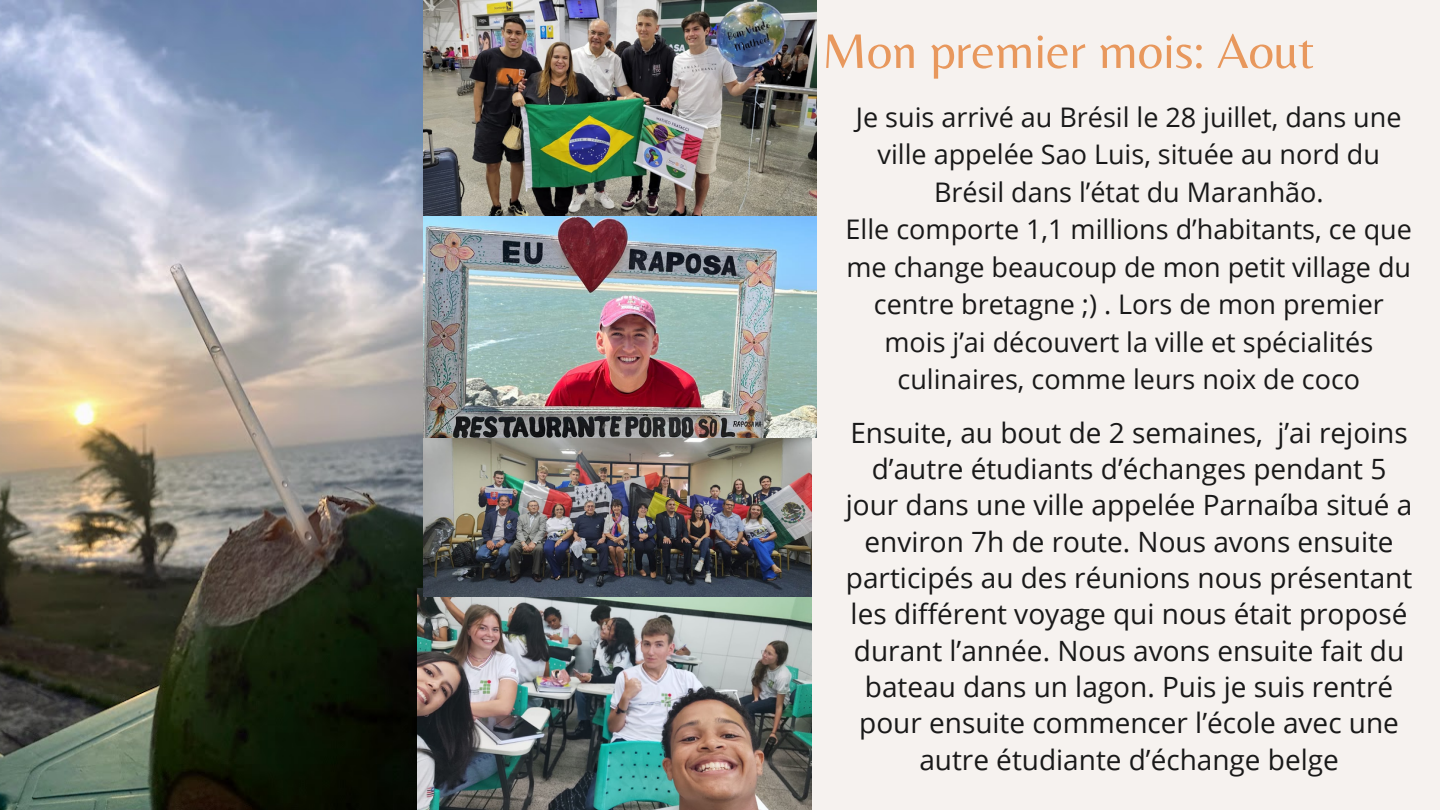
<style>
.page{position:relative;width:1440px;height:810px;background:#f6f2ef}
.page>*{position:absolute;margin:0;border:0;box-sizing:border-box;transform-origin:0 0}
.t1{font:50.5px "Belleza";color:#e8985d}
.t2{font:28px/36.3px "Open Sans";color:#191919;text-align:center}
.t3{font:27px/37.5px "Open Sans";color:#191919;text-align:center}
</style>
<div class="page">
<img style="left:0;top:0;width:423px;height:810px">
<img style="left:423px;top:0;width:394px;height:438px">
<img style="left:418px;top:589px;width:393px;height:221px">
<img style="left:423px;top:428px;width:389px;height:168px">
<p class="t1" style="left:822px;top:21px;width:494px">Mon premier mois: Aout</p>
<p class="t3" style="left:856px;top:98px;width:547px">Je suis arrivé au Brésil le 28 juillet, dans une ville appelée Sao Luis, située au nord du<br>Brésil dans l’état du Maranhão.</p>
<p class="t3" style="left:846px;top:210px;width:568px">Elle comporte 1,1 millions d’habitants, ce que me change beaucoup de mon petit village du centre bretagne ;) . Lors de mon premier mois j’ai découvert la ville et spécialités culinaires, comme leurs noix de coco</p>
<p class="t2" style="left:846px;top:414px;width:568px">Ensuite, au bout de 2 semaines, j’ai rejoins d’autre étudiants d’échanges pendant 5 jour dans une ville appelée Parnaíba situé a environ 7h de route. Nous avons ensuite participés au des réunions nous présentant les différent voyage qui nous était proposé durant l’année. Nous avons ensuite fait du bateau dans un lagon. Puis je suis rentré pour ensuite commencer l’école avec une autre étudiante d’échange belge</p>
</div>
